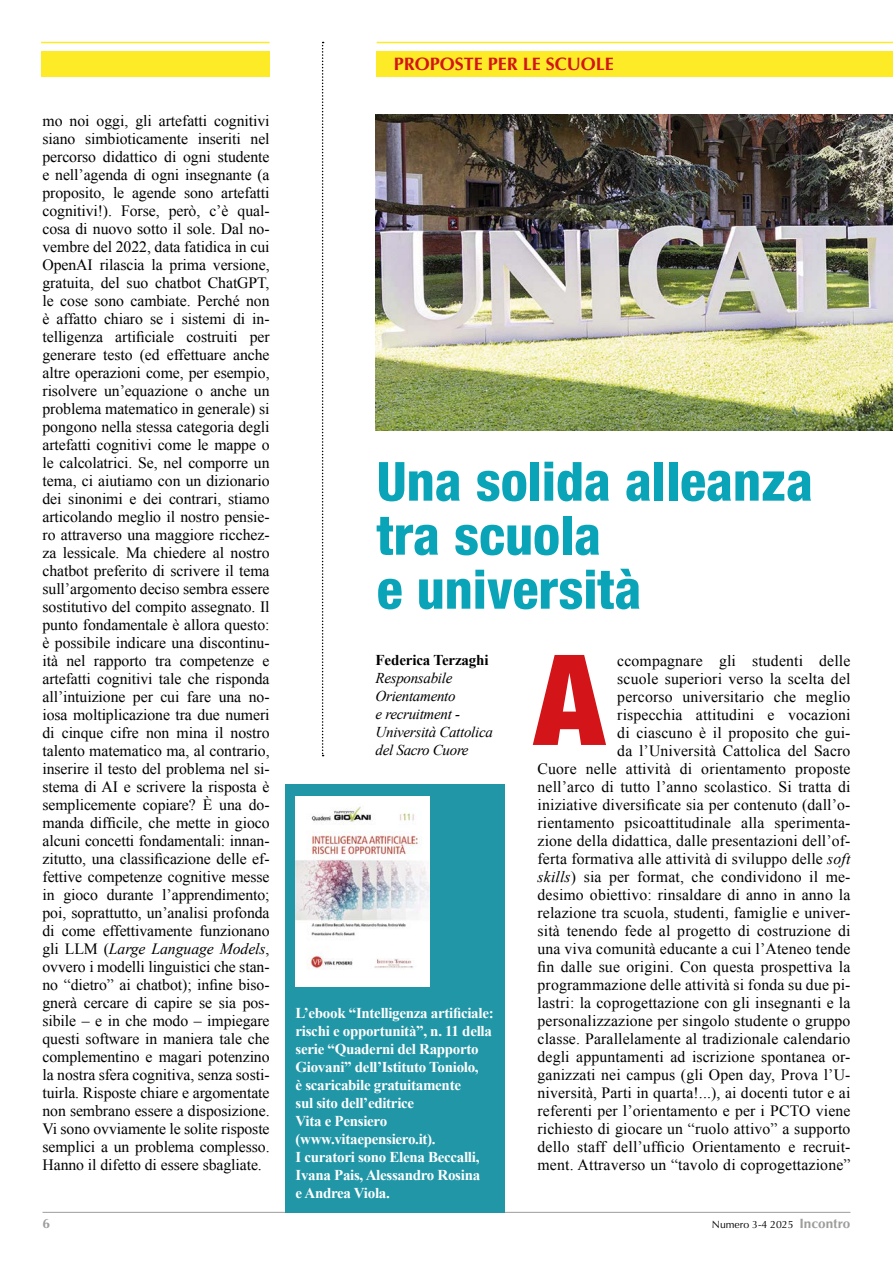
<style>
.page{position:relative;width:893px;height:1263px;background:#fff}
.page>*{position:absolute;margin:0;border:0;box-sizing:border-box;transform-origin:0 0}
.t1{font:900 condensed 126px "Helvetica Neue LT Std";color:#d31418}
.t2{font:800 condensed 54px/54px "Helvetica Neue LT Std";color:#0aa4b8}
.t3{font:700 18px "Optima";color:#d31418}
.t4{font:15.75px/18px "Times New Roman";letter-spacing:.01em;color:#000;text-align:right}
.t5{font:700 15px/18px "Times New Roman";letter-spacing:-.02em;color:#fff}
.t6{font:italic 15px/18px "Times New Roman";letter-spacing:-.02em;color:#000}
.t7{font:700 15px "Times New Roman";letter-spacing:-.01em;color:#000}
.t8{font:700 13.5px "Optima";color:#9d9d9c}
.t9{font:10.5px "Optima";color:#000}
.s1{font-style:italic}
.s2{font-weight:700;font-size:13.5px;color:#9d9d9c}
</style>
<div class="page">
<hr style="left:43px;top:1212px;width:807px;height:1px;background:#9d9d9c">
<div style="left:285px;top:784px;width:220px;height:429px;background:#2196a7"></div>
<hr style="left:377px;top:42px;width:516px;height:1px;background:#fceb26">
<hr style="left:41px;top:42px;width:229px;height:1px;background:#fceb26">
<div style="left:377px;top:51px;width:516px;height:26px;background:#fceb26"></div>
<div style="left:41px;top:51px;width:229px;height:26px;background:#fceb26"></div>
<svg style="left:322px;top:42px;width:2px;height:714px"></svg>
<img style="left:376px;top:115px;width:517px;height:316px">
<img style="left:296px;top:796px;width:134px;height:190px">
<p class="t4" style="left:43px;top:112px;width:229px;text-align:justify">mo noi oggi, gli artefatti cognitivi siano simbioticamente inseriti nel percorso didattico di ogni studente e nell’agenda di ogni insegnante (a proposito, le agende sono artefatti cognitivi!). Forse, però, c’è qual&shy;cosa di nuovo sotto il sole. Dal no&shy;vembre del 2022, data fatidica in cui OpenAI rilascia la prima versione, gratuita, del suo chatbot ChatGPT, le cose sono cambiate. Perché non è affatto chiaro se i sistemi di in&shy;telligenza artificiale costruiti per generare testo (ed effettuare anche altre operazioni come, per esempio, risolvere un’equazione o anche un problema matematico in generale) si pongono nella stessa categoria degli artefatti cognitivi come le mappe o le calcolatrici. Se, nel comporre un tema, ci aiutiamo con un dizionario dei sinonimi e dei contrari, stiamo articolando meglio il nostro pensie&shy;ro attraverso una maggiore ricchez&shy;za lessicale. Ma chiedere al nostro chatbot preferito di scrivere il tema sull’argomento deciso sembra essere sostitutivo del compito assegnato. Il punto fondamentale è allora questo: è possibile indicare una discontinu&shy;ità nel rapporto tra competenze e artefatti cognitivi tale che risponda all’intuizione per cui fare una no&shy;iosa moltiplicazione tra due numeri di cinque cifre non mina il nostro talento matematico ma, al contrario, inserire il testo del problema nel si&shy;stema di AI e scrivere la risposta è semplicemente copiare? È una do&shy;manda difficile, che mette in gioco alcuni concetti fondamentali: innan&shy;zitutto, una classificazione delle ef&shy;fettive competenze cognitive messe in gioco durante l’apprendimento; poi, soprattutto, un’analisi profonda di come effettivamente funzionano gli LLM (<span class="s1">Large Language Models</span>, ovvero i modelli linguistici che stan&shy;no “dietro” ai chatbot); infine biso&shy;gnerà cercare di capire se sia pos&shy;sibile – e in che modo – impiegare questi software in maniera tale che complementino e magari potenzino la nostra sfera cognitiva, senza sosti&shy;tuirla. Risposte chiare e argomentate non sembrano essere a disposizione.<br>Vi sono ovviamente le solite risposte semplici a un problema complesso.<br>Hanno il difetto di essere sbagliate.</p>
<p class="t3" style="left:394px;top:53px;width:222px">PROPOSTE PER LE SCUOLE</p>
<h2 class="t2" style="left:377px;top:453px;width:438px">Una solida alleanza tra scuola<br>e università</h2>
<p class="t7" style="left:376px;top:650px;width:115px">Federica Terzaghi</p>
<p class="t6" style="left:376px;top:669px;width:119px">Responsabile<br>Orientamento<br>e recruitment -<br>Università Cattolica del Sacro Cuore</p>
<p class="t5" style="left:296px;top:1003px;width:200px">L’ebook “Intelligenza artificiale: rischi e opportunità”, n. 11 della serie “Quaderni del Rapporto<br>Giovani” dell’Istituto Toniolo,<br>è scaricabile gratuitamente<br>sul sito dell’editrice<br>Vita e Pensiero (www.vitaepensiero.it).<br>I curatori sono Elena Beccalli,<br>Ivana Pais, Alessandro Rosina<br>e Andrea Viola.</p>
<h1 class="t1" style="left:534px;top:622px;width:72px">A</h1>
<p class="t4" style="left:538px;top:651px;width:314px">ccompagnare gli studenti delle<br>scuole superiori verso la scelta del<br>percorso universitario che meglio<br>rispecchia attitudini e vocazioni<br>di ciascuno è il proposito che gui-<br>da l’Università Cattolica del Sacro<br>Cuore nelle attività di orientamento proposte nell’arco di tutto l’anno scolastico. Si tratta di iniziative diversificate sia per contenuto (dall’o&shy;rientamento psicoattitudinale alla sperimenta&shy;zione della didattica, dalle presentazioni dell’of&shy;ferta formativa alle attività di sviluppo delle <span class="s1">soft skills</span>) sia per format, che condividono il me&shy;desimo obiettivo: rinsaldare di anno in anno la relazione tra scuola, studenti, famiglie e univer&shy;sità tenendo fede al progetto di costruzione di una viva comunità educante a cui l’Ateneo tende fin dalle sue origini. Con questa prospettiva la programmazione delle attività si fonda su due pi&shy;lastri: la coprogettazione con gli insegnanti e la personalizzazione per singolo studente o gruppo classe. Parallelamente al tradizionale calendario degli appuntamenti ad iscrizione spontanea or&shy;ganizzati nei campus (gli Open day, Prova l’U&shy;niversità, Parti in quarta!...), ai docenti tutor e ai referenti per l’orientamento e per i PCTO viene richiesto di giocare un “ruolo attivo” a supporto dello staff dell’ufficio Orientamento e recruit&shy;ment. Attraverso un “tavolo di coprogettazione”</p>
<p class="t8" style="left:43px;top:1215px;width:9px">6</p>
<p class="t9" style="left:712px;top:1218px;width:140px">Numero 3-4 2025 <span class="s2">Incontro</span></p>
</div>
